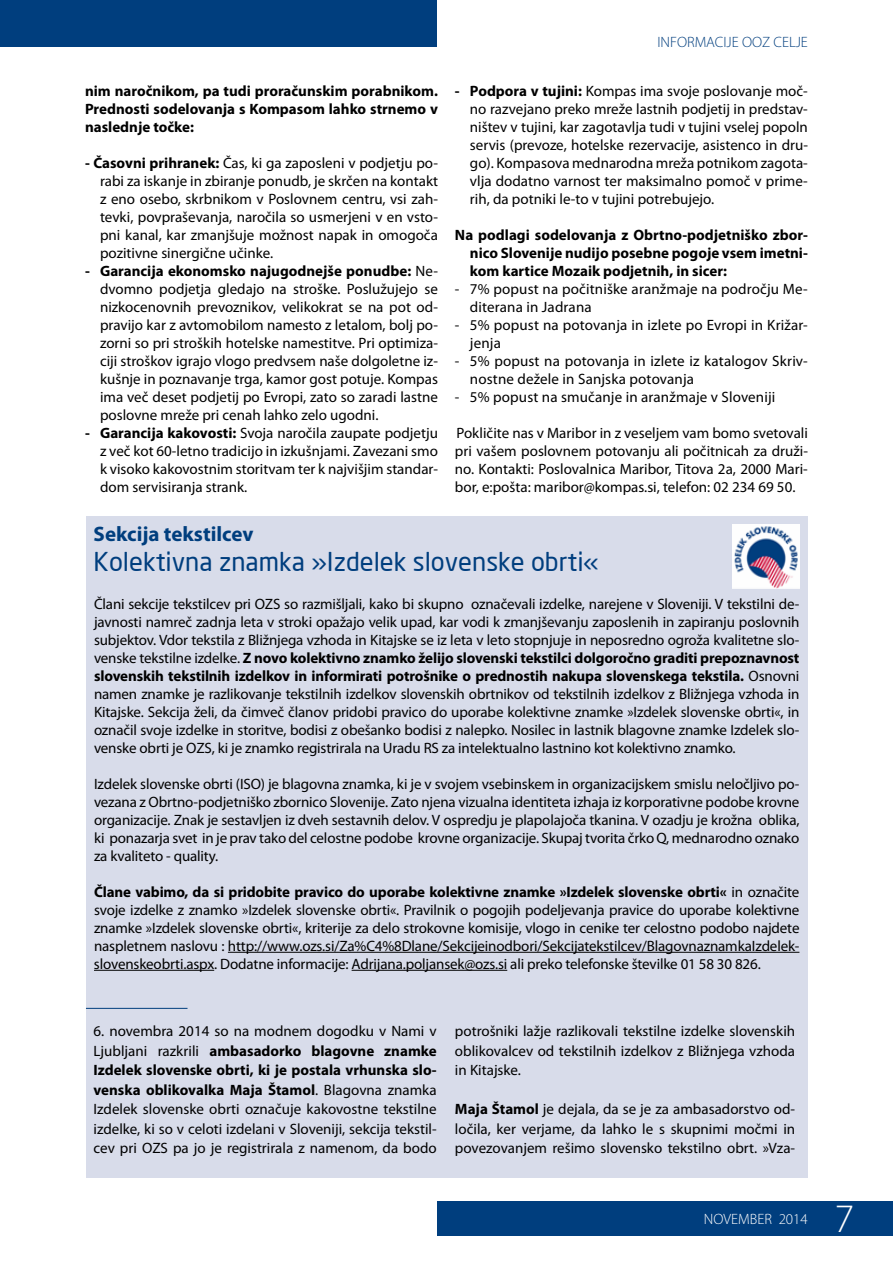
<style>
.page{position:relative;width:893px;height:1263px;background:#fff}
.page>*{position:absolute;margin:0;border:0;box-sizing:border-box;transform-origin:0 0}
.t1{font:300 40.5px "Myriad Pro";color:#fff}
.t2{font:25.5px "S Dlight";color:#003e7e}
.t3{font:700 21px "Myriad Pro";color:#003e7e}
.t4{font:15px/18px "Myriad Pro";color:#000;text-align:justify}
.t5{font:700 15px/18px "Myriad Pro";color:#000;text-align:justify}
.t6{font:300 15px "Myriad Pro";color:#003e7e}
.t7{font:300 15px "Myriad Pro";color:#fff}
.s1{font-weight:700}
</style>
<div class="page">
<div style="left:437px;top:1201px;width:456px;height:34px;background:#003e7e"></div>
<div style="left:0;top:0;width:437px;height:47px;background:#003e7e"></div>
<div style="left:86px;top:516px;width:722px;height:662px;background:#d8dcea"></div>
<hr style="left:228px;top:952px;width:571px;height:1px;background:#000">
<hr style="left:94px;top:970px;width:120px;height:1px;background:#000">
<hr style="left:352px;top:970px;width:155px;height:1px;background:#000">
<img style="left:732px;top:525px;width:67px;height:63px">
<hr style="left:86px;top:1008px;width:101px;height:1px;background:#003e7e">
<p class="t5" style="left:85px;top:82px;width:354px">nim naročnikom, pa tudi proračunskim porabnikom.<br>Prednosti sodelovanja s Kompasom lahko strnemo v naslednje točke:</p>
<p class="t4" style="left:100px;top:154px;width:339px;text-indent:-15px"><span class="s1">- Časovni prihranek:</span> Čas, ki ga zaposleni v podjetju po&shy;rabi za iskanje in zbiranje ponudb, je skrčen na kontakt z eno osebo, skrbnikom v Poslovnem centru, vsi zah&shy;tevki, povpraševanja, naročila so usmerjeni v en vsto&shy;pni kanal, kar zmanjšuje možnost napak in omogoča pozitivne sinergične učinke.</p>
<p class="t4" style="left:100px;top:262px;width:339px;text-indent:-15px"><span class="s1">- Garancija ekonomsko najugodnejše ponudbe:</span> Ne&shy;dvomno podjetja gledajo na stroške. Poslužujejo se nizkocenovnih prevoznikov, velikokrat se na pot od&shy;pravijo kar z avtomobilom namesto z letalom, bolj po&shy;zorni so pri stroških hotelske namestitve. Pri optimiza&shy;ciji stroškov igrajo vlogo predvsem naše dolgoletne iz&shy;kušnje in poznavanje trga, kamor gost potuje. Kompas ima več deset podjetij po Evropi, zato so zaradi lastne poslovne mreže pri cenah lahko zelo ugodni.</p>
<p class="t4" style="left:100px;top:424px;width:339px;text-indent:-15px"><span class="s1">- Garancija kakovosti:</span> Svoja naročila zaupate podjetju z več kot 60-letno tradicijo in izkušnjami. Zavezani smo k visoko kakovostnim storitvam ter k najvišjim standar&shy;dom servisiranja strank.</p>
<p class="t6" style="left:657px;top:33px;width:152px">INFORMACIJE OOZ CELJE</p>
<p class="t4" style="left:470px;top:82px;width:339px;text-indent:-15px"><span class="s1">- Podpora v tujini:</span> Kompas ima svoje poslovanje moč&shy;no razvejano preko mreže lastnih podjetij in predstav&shy;ništev v tujini, kar zagotavlja tudi v tujini vselej popoln servis (prevoze, hotelske rezervacije, asistenco in dru&shy;go). Kompasova mednarodna mreža potnikom zagota&shy;vlja dodatno varnost ter maksimalno pomoč v prime&shy;rih, da potniki le-to v tujini potrebujejo.</p>
<p class="t5" style="left:470px;top:226px;width:339px;text-indent:-15px">Na podlagi sodelovanja z Obrtno-podjetniško zbor&shy;nico Slovenije nudijo posebne pogoje vsem imetni&shy;kom kartice Mozaik podjetnih, in sicer:</p>
<p class="t4" style="left:470px;top:280px;width:339px;text-indent:-15px">- 7% popust na počitniške aranžmaje na področju Me&shy;diterana in Jadrana</p>
<p class="t4" style="left:470px;top:316px;width:339px;text-indent:-15px">- 5% popust na potovanja in izlete po Evropi in Križar&shy;jenja</p>
<p class="t4" style="left:470px;top:352px;width:339px;text-indent:-15px">- 5% popust na potovanja in izlete iz katalogov Skriv&shy;nostne dežele in Sanjska potovanja</p>
<p class="t4" style="left:455px;top:388px;width:322px">- 5% popust na smučanje in aranžmaje v Sloveniji</p>
<p class="t4" style="left:455px;top:424px;width:354px">Pokličite nas v Maribor in z veseljem vam bomo svetovali pri vašem poslovnem potovanju ali počitnicah za druži&shy;no. Kontakti: Poslovalnica Maribor, Titova 2a, 2000 Mari&shy;bor, e:pošta: maribor@kompas.si, telefon: 02 234 69 50.</p>
<h3 class="t3" style="left:94px;top:520px;width:162px">Sekcija tekstilcev</h3>
<h2 class="t2" style="left:94px;top:548px;width:507px">Kolektivna znamka »Izdelek slovenske obrti«</h2>
<p class="t4" style="left:94px;top:594px;width:707px">Člani sekcije tekstilcev pri OZS so razmišljali, kako bi skupno označevali izdelke, narejene v Sloveniji. V tekstilni de&shy;javnosti namreč zadnja leta v stroki opažajo velik upad, kar vodi k zmanjševanju zaposlenih in zapiranju poslovnih subjektov. Vdor tekstila z Bližnjega vzhoda in Kitajske se iz leta v leto stopnjuje in neposredno ogroža kvalitetne slo&shy;venske tekstilne izdelke. <span class="s1">Z novo kolektivno znamko želijo slovenski tekstilci dolgoročno graditi prepoznavnost slovenskih tekstilnih izdelkov in informirati potrošnike o prednostih nakupa slovenskega tekstila.</span> Osnovni namen znamke je razlikovanje tekstilnih izdelkov slovenskih obrtnikov od tekstilnih izdelkov z Bližnjega vzhoda in Kitajske. Sekcija želi, da čimveč članov pridobi pravico do uporabe kolektivne znamke »Izdelek slovenske obrti«, in označil svoje izdelke in storitve, bodisi z obešanko bodisi z nalepko. Nosilec in lastnik blagovne znamke Izdelek slo&shy;venske obrti je OZS, ki je znamko registrirala na Uradu RS za intelektualno lastnino kot kolektivno znamko.</p>
<p class="t4" style="left:94px;top:774px;width:707px">Izdelek slovenske obrti (ISO) je blagovna znamka, ki je v svojem vsebinskem in organizacijskem smislu neločljivo po&shy;vezana z Obrtno-podjetniško zbornico Slovenije. Zato njena vizualna identiteta izhaja iz korporativne podobe krovne organizacije. Znak je sestavljen iz dveh sestavnih delov. V ospredju je plapolajoča tkanina. V ozadju je krožna oblika, ki ponazarja svet in je prav tako del celostne podobe krovne organizacije. Skupaj tvorita črko Q, mednarodno oznako za kvaliteto - quality.</p>
<p class="t4" style="left:94px;top:882px;width:707px"><span class="s1">Člane vabimo, da si pridobite pravico do uporabe kolektivne znamke »Izdelek slovenske obrti«</span> in označite svoje izdelke z znamko »Izdelek slovenske obrti«. Pravilnik o pogojih podeljevanja pravice do uporabe kolektivne znamke »Izdelek slovenske obrti«, kriterije za delo strokovne komisije, vlogo in cenike ter celostno podobo najdete naspletnem naslovu : http://www.ozs.si/Za%C4%8Dlane/Sekcijeinodbori/Sekcijatekstilcev/BlagovnaznamkaIzdelek&shy;slovenskeobrti.aspx. Dodatne informacije: Adrijana.poljansek@ozs.si ali preko telefonske številke 01 58 30 826.</p>
<p class="t4" style="left:94px;top:1021px;width:345px;line-height:19.5px">6. novembra 2014 so na modnem dogodku v Nami v Ljubljani razkrili <span class="s1">ambasadorko blagovne znamke Izdelek slovenske obrti, ki je postala vrhunska slo&shy;venska oblikovalka Maja Štamol</span>. Blagovna znamka Izdelek slovenske obrti označuje kakovostne tekstilne izdelke, ki so v celoti izdelani v Sloveniji, sekcija tekstil&shy;cev pri OZS pa jo je registrirala z namenom, da bodo</p>
<p class="t4" style="left:455px;top:1021px;width:342px;line-height:19.5px">potrošniki lažje razlikovali tekstilne izdelke slovenskih oblikovalcev od tekstilnih izdelkov z Bližnjega vzhoda in Kitajske.</p>
<p class="t4" style="left:455px;top:1099px;width:342px;line-height:19.5px"><span class="s1">Maja Štamol</span> je dejala, da se je za ambasadorstvo od&shy;ločila, ker verjame, da lahko le s skupnimi močmi in povezovanjem rešimo slovensko tekstilno obrt. »Vza-</p>
<p class="t7" style="left:704px;top:1211px;width:106px">NOVEMBER 2014</p>
<h1 class="t1" style="left:835px;top:1196px;width:21px">7</h1>
</div>
